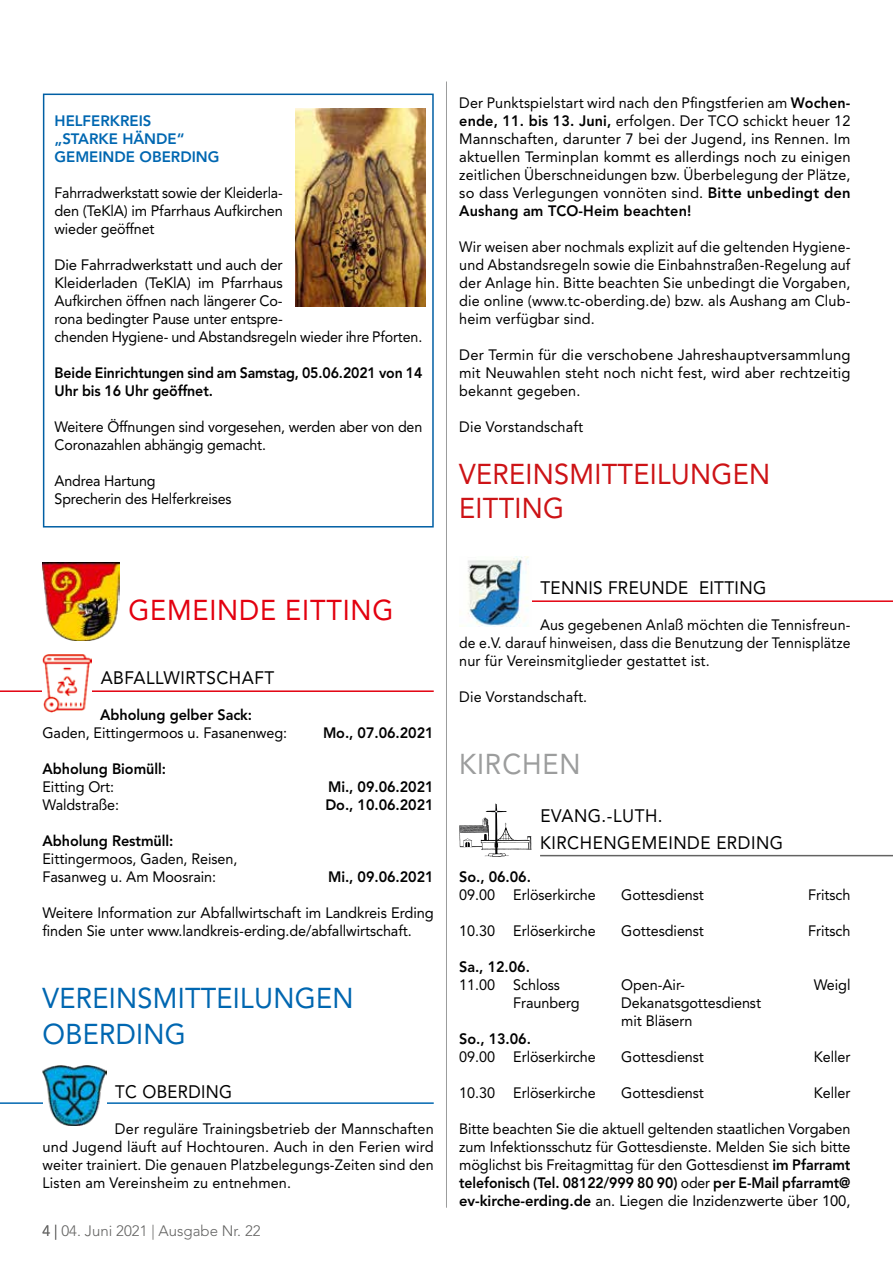
<style>
.page{position:relative;width:893px;height:1263px;background:#fff}
.page>*{position:absolute;margin:0;border:0;box-sizing:border-box;transform-origin:0 0}
.t1{font:28.5px/36px "Avenir LT Std";letter-spacing:.01em;color:#0067b1;scale:.95 1}
.t2{font:28.5px/34.2px "Avenir LT Std";letter-spacing:.01em;color:#cd1316;scale:.95 1}
.t3{font:28.5px "Avenir LT Std";letter-spacing:.03em;color:#e3000f;scale:.95 1}
.t4{font:28.5px "Avenir LT Std";letter-spacing:.03em;color:#9c9d9d;scale:.95 1}
.t5{font:18px/26.1px "Avenir LT Std";letter-spacing:.03em;color:#000;scale:.95 1}
.t6{font:18px "Avenir LT Std";letter-spacing:.03em;color:#000;scale:.93 1}
.t7{font:15px/18px "Avenir LT Std";letter-spacing:-.005em;color:#000;text-align:justify;scale:.96 1}
.t8{font:15px/18px "Avenir LT Std";letter-spacing:-.005em;color:#000}
.t9{font:15px/18px "Avenir LT Std";letter-spacing:-.005em;color:#000;scale:.95 1}
.t10{font:15px/18px "Avenir LT Std";letter-spacing:-.005em;color:#000;text-align:justify;scale:.94 1}
.t11{font:800 15px "Avenir LT Std";letter-spacing:-.005em;color:#000;scale:.96 1}
.t12{font:15px/18px "Avenir LT Std";letter-spacing:-.005em;color:#000;text-align:justify;scale:.93 1}
.t13{font:800 15px/18px "Avenir LT Std";letter-spacing:-.005em;color:#000;scale:.94 1}
.t14{font:800 15px/18px "Avenir LT Std";color:#0067b1}
.t15{font:300 15px "Avenir LT Std";color:#636362}
.s1{font-weight:800}
</style>
<div class="page">
<hr style="left:446px;top:81px;width:1px;height:1127px;background:#9c9d9d">
<hr style="left:0;top:690px;width:434px;height:2px;background:#e3000f">
<hr style="left:0;top:1102px;width:434px;height:2px;background:#0067b1">
<img style="left:43px;top:562px;width:76px;height:79px">
<img style="left:43px;top:654px;width:49px;height:59px">
<img style="left:43px;top:1065px;width:63px;height:60px">
<hr style="left:459px;top:600px;width:434px;height:2px;background:#e3000f">
<hr style="left:540px;top:855px;width:353px;height:1px;background:#636362">
<img style="left:459px;top:557px;width:72px;height:69px">
<svg style="left:459px;top:803px;width:73px;height:54px"></svg>
<div style="left:43px;top:94px;width:391px;height:433px;background:#fff;border:2px solid #005fa4"></div>
<img style="left:296px;top:109px;width:130px;height:197px">
<p class="t14" style="left:55px;top:112px;width:166px">HELFERKREIS<br>„STARKE HÄNDE“<br>GEMEINDE OBERDING</p>
<p class="t12" style="left:55px;top:184px;width:247px">Fahrradwerkstatt sowie der Kleiderla&shy;den (TeKlA) im Pfarrhaus Aufkirchen wieder geöffnet</p>
<p class="t8" style="left:55px;top:256px;width:369px">Die Fahrradwerkstatt und auch der<br>Kleiderladen (TeKlA) im Pfarrhaus<br>Aufkirchen öffnen nach längerer Co-<br>rona bedingter Pause unter entspre-<br>chenden Hygiene- und Abstandsregeln wieder ihre Pforten.</p>
<p class="t13" style="left:55px;top:364px;width:393px">Beide Einrichtungen sind am Samstag, 05.06.2021 von 14<br>Uhr bis 16 Uhr geöffnet.</p>
<p class="t9" style="left:55px;top:418px;width:389px">Weitere Öffnungen sind vorgesehen, werden aber von den<br>Coronazahlen abhängig gemacht.</p>
<p class="t9" style="left:55px;top:472px;width:188px">Andrea Hartung<br>Sprecherin des Helferkreises</p>
<h1 class="t3" style="left:128px;top:593px;width:281px">GEMEINDE EITTING</h1>
<p class="t5" style="left:101px;top:665px;width:184px">ABFALLWIRTSCHAFT</p>
<p class="t11" style="left:100px;top:706px;width:160px">Abholung gelber Sack:</p>
<p class="t7" style="left:43px;top:724px;width:256px">Gaden, Eittingermoos u. Fasanenweg:</p>
<p class="t11" style="left:323px;top:724px;width:117px">Mo., 07.06.2021</p>
<p class="t11" style="left:43px;top:760px;width:130px">Abholung Biomüll:</p>
<p class="t7" style="left:43px;top:778px;width:76px">Eitting Ort:</p>
<p class="t11" style="left:328px;top:778px;width:112px">Mi., 09.06.2021</p>
<p class="t7" style="left:43px;top:796px;width:81px">Waldstraße:</p>
<p class="t11" style="left:325px;top:796px;width:114px">Do., 10.06.2021</p>
<p class="t11" style="left:43px;top:832px;width:138px">Abholung Restmüll:</p>
<p class="t7" style="left:43px;top:850px;width:205px">Eittingermoos, Gaden, Reisen,<br>Fasanweg u. Am Moosrain:</p>
<p class="t11" style="left:328px;top:868px;width:112px">Mi., 09.06.2021</p>
<p class="t8" style="left:43px;top:904px;width:393px">Weitere Information zur Abfallwirtschaft im Landkreis Erding finden Sie unter www.landkreis-erding.de/abfallwirtschaft.</p>
<h1 class="t1" style="left:43px;top:980px;width:329px">VEREINSMITTEILUNGEN<br>OBERDING</h1>
<p class="t6" style="left:115px;top:1081px;width:127px">TC OBERDING</p>
<p class="t7" style="left:43px;top:1120px;width:409px;text-indent:72px">Der reguläre Trainingsbetrieb der Mannschaften und Jugend läuft auf Hochtouren. Auch in den Ferien wird weiter trainiert. Die genauen Platzbelegungs-Zeiten sind den Listen am Vereinsheim zu entnehmen.</p>
<p class="t15" style="left:43px;top:1222px;width:220px">4 | 04. Juni 2021 | Ausgabe Nr. 22</p>
<p class="t7" style="left:459px;top:94px;width:409px">Der Punktspielstart wird nach den Pfingstferien am <span class="s1">Wochen&shy;ende, 11. bis 13. Juni,</span> erfolgen. Der TCO schickt heuer 12<br>Mannschaften, darunter 7 bei der Jugend, ins Rennen. Im aktuellen Terminplan kommt es allerdings noch zu einigen zeitlichen Überschneidungen bzw. Überbelegung der Plätze, so dass Verlegungen vonnöten sind. <span class="s1">Bitte unbedingt den Aushang am TCO-Heim beachten!</span></p>
<p class="t10" style="left:459px;top:238px;width:418px">Wir weisen aber nochmals explizit auf die geltenden Hygiene&shy;und Abstandsregeln sowie die Einbahnstraßen-Regelung auf der Anlage hin. Bitte beachten Sie unbedingt die Vorgaben, die online (www.tc-oberding.de) bzw. als Aushang am Club&shy;heim verfügbar sind.</p>
<p class="t8" style="left:459px;top:346px;width:393px;text-align:justify">Der Termin für die verschobene Jahreshauptversammlung mit Neuwahlen steht noch nicht fest, wird aber rechtzeitig bekannt gegeben.</p>
<p class="t7" style="left:459px;top:418px;width:131px">Die Vorstandschaft</p>
<h1 class="t2" style="left:459px;top:457px;width:329px">VEREINSMITTEILUNGEN<br>EITTING</h1>
<p class="t5" style="left:540px;top:575px;width:239px">TENNIS FREUNDE EITTING</p>
<p class="t9" style="left:459px;top:616px;width:413px;text-align:justify;text-indent:81px">Aus gegebenen Anlaß möchten die Tennisfreun&shy;de e.V. darauf hinweisen, dass die Benutzung der Tennisplätze nur für Vereinsmitglieder gestattet ist.</p>
<p class="t7" style="left:459px;top:688px;width:135px">Die Vorstandschaft.</p>
<h1 class="t4" style="left:459px;top:748px;width:129px">KIRCHEN</h1>
<p class="t5" style="left:540px;top:803px;width:257px">EVANG.-LUTH.<br>KIRCHENGEMEINDE ERDING</p>
<p class="t11" style="left:459px;top:868px;width:76px">So., 06.06.</p>
<p class="t7" style="left:459px;top:886px;width:144px">09.00 Erlöserkirche</p>
<p class="t7" style="left:621px;top:886px;width:88px">Gottesdienst</p>
<p class="t7" style="left:808px;top:886px;width:46px">Fritsch</p>
<p class="t7" style="left:459px;top:922px;width:144px">10.30 Erlöserkirche</p>
<p class="t7" style="left:621px;top:922px;width:88px">Gottesdienst</p>
<p class="t7" style="left:808px;top:922px;width:46px">Fritsch</p>
<p class="t11" style="left:459px;top:958px;width:75px">Sa., 12.06.</p>
<p class="t7" style="left:459px;top:976px;width:107px">11.00 Schloss</p>
<p class="t7" style="left:621px;top:976px;width:68px">Open-Air-</p>
<p class="t7" style="left:814px;top:976px;width:40px">Weigl</p>
<p class="t7" style="left:513px;top:994px;width:71px">Fraunberg</p>
<p class="t7" style="left:621px;top:994px;width:147px">Dekanatsgottesdienst mit Bläsern</p>
<p class="t11" style="left:459px;top:1030px;width:76px">So., 13.06.</p>
<p class="t7" style="left:459px;top:1048px;width:144px">09.00 Erlöserkirche</p>
<p class="t7" style="left:621px;top:1048px;width:88px">Gottesdienst</p>
<p class="t7" style="left:814px;top:1048px;width:40px">Keller</p>
<p class="t7" style="left:459px;top:1084px;width:144px">10.30 Erlöserkirche</p>
<p class="t7" style="left:621px;top:1084px;width:88px">Gottesdienst</p>
<p class="t7" style="left:814px;top:1084px;width:40px">Keller</p>
<p class="t7" style="left:459px;top:1120px;width:409px">Bitte beachten Sie die aktuell geltenden staatlichen Vorgaben zum Infektionsschutz für Gottesdienste. Melden Sie sich bitte möglichst bis Freitagmittag für den Gottesdienst <span class="s1">im Pfarramt telefonisch (Tel. 08122/999 80 90)</span> oder <span class="s1">per E-Mail pfarramt@ ev-kirche-erding.de</span> an. Liegen die Inzidenzwerte über 100,</p>
</div>
